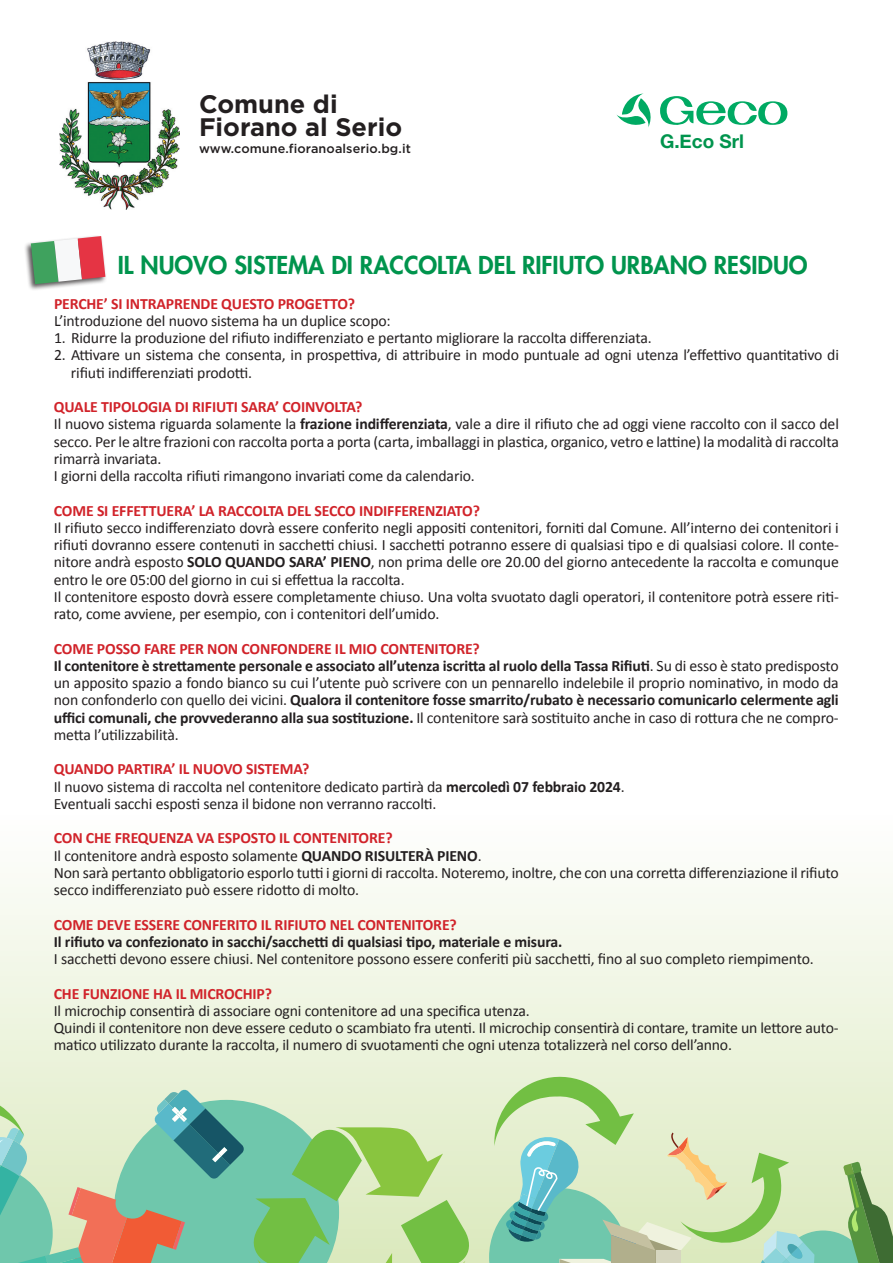
<style>
.page{position:relative;width:893px;height:1263px;background:#fff}
.page>*{position:absolute;margin:0;border:0;box-sizing:border-box;transform-origin:0 0}
.t1{font:700 25.35px/22.8px "Gotham HTF";color:#231f20}
.t2{font:800 24px "Futura";color:#00944d}
.t3{font:700 18.9px "Helvetica Neue";color:#00944d}
.t4{font:15.75px/17.2px "Calibri";letter-spacing:-.01em;color:#231f20}
.t5{font:700 15.75px "Calibri";letter-spacing:-.01em;color:#d1232a}
.t6{font:700 15.75px "Calibri";letter-spacing:-.01em;color:#231f20}
.t7{font:500 12.6px "Gotham HTF";letter-spacing:.01em;color:#231f20}
.s1{font-weight:700;color:#d1232a}
.s2{font-weight:700}
</style>
<div class="page">
<img style="left:60px;top:42px;width:120px;height:167px">
<div style="left:0;top:812px;width:893px;height:451px;background:linear-gradient(to bottom,#fffefe,#dbe9bd)"></div>
<svg style="left:0;top:1089px;width:475px;height:174px"></svg>
<svg style="left:489px;top:1070px;width:404px;height:193px"></svg>
<svg style="left:617px;top:94px;width:170px;height:33px"></svg>
<div style="left:24px;top:235px;width:83px;height:57px;background:#231f20;opacity:.75"></div>
<svg style="left:31px;top:236px;width:74px;height:48px"></svg>
<h1 class="t1" style="left:199px;top:92px;width:205px">Comune di<br>Fiorano al Serio</h1>
<p class="t7" style="left:199px;top:141px;width:214px">www.comune.fioranoalserio.bg.it</p>
<p class="t3" style="left:660px;top:126px;width:85px">G.Eco Srl</p>
<h2 class="t2" style="left:118px;top:250px;width:691px">IL NUOVO SISTEMA DI RACCOLTA DEL RIFIUTO URBANO RESIDUO</h2>
<p class="t5" style="left:54px;top:294px;width:303px">PERCHE’ SI INTRAPRENDE QUESTO PROGETTO?</p>
<p class="t4" style="left:54px;top:311px;width:338px">L’introduzione del nuovo sistema ha un duplice scopo:</p>
<p class="t4" style="left:54px;top:329px;width:599px">1. Ridurre la produzione del rifiuto indifferenziato e pertanto migliorare la raccolta differenziata.</p>
<p class="t4" style="left:71px;top:346px;width:769px;text-indent:-17px">2. Attivare un sistema che consenta, in prospettiva, di attribuire in modo puntuale ad ogni utenza l’effettivo quantitativo di rifiuti indifferenziati prodotti.</p>
<p class="t4" style="left:54px;top:397px;width:786px"><span class="s1">QUALE TIPOLOGIA DI RIFIUTI SARA’ COINVOLTA?<br></span>Il nuovo sistema riguarda solamente la <span class="s2">frazione indifferenziata</span>, vale a dire il rifiuto che ad oggi viene raccolto con il sacco del secco. Per le altre frazioni con raccolta porta a porta (carta, imballaggi in plastica, organico, vetro e lattine) la modalità di raccolta rimarrà invariata.<br>I giorni della raccolta rifiuti rimangono invariati come da calendario.</p>
<p class="t5" style="left:54px;top:501px;width:428px">COME SI EFFETTUERA’ LA RACCOLTA DEL SECCO INDIFFERENZIATO?</p>
<p class="t4" style="left:54px;top:518px;width:786px">Il rifiuto secco indifferenziato dovrà essere conferito negli appositi contenitori, forniti dal Comune. All’interno dei contenitori i rifiuti dovranno essere contenuti in sacchetti chiusi. I sacchetti potranno essere di qualsiasi tipo e di qualsiasi colore. Il conte&shy;nitore andrà esposto <span class="s2">SOLO QUANDO SARA’ PIENO</span>, non prima delle ore 20.00 del giorno antecedente la raccolta e comunque entro le ore 05:00 del giorno in cui si effettua la raccolta.<br>Il contenitore esposto dovrà essere completamente chiuso. Una volta svuotato dagli operatori, il contenitore potrà essere riti&shy;rato, come avviene, per esempio, con i contenitori dell’umido.</p>
<p class="t4" style="left:54px;top:639px;width:787px"><span class="s1">COME POSSO FARE PER NON CONFONDERE IL MIO CONTENITORE?<br></span><span class="s2">Il contenitore è strettamente personale e associato all’utenza iscritta al ruolo della Tassa Rifiuti</span>. Su di esso è stato predisposto un apposito spazio a fondo bianco su cui l’utente può scrivere con un pennarello indelebile il proprio nominativo, in modo da non confonderlo con quello dei vicini. <span class="s2">Qualora il contenitore fosse smarrito/rubato è necessario comunicarlo celermente agli uffici comunali, che provvederanno alla sua sostituzione.</span> Il contenitore sarà sostituito anche in caso di rottura che ne compro&shy;metta l’utilizzabilità.</p>
<p class="t4" style="left:54px;top:760px;width:572px"><span class="s1">QUANDO PARTIRA’ IL NUOVO SISTEMA?<br></span>Il nuovo sistema di raccolta nel contenitore dedicato partirà da <span class="s2">mercoledì 07 febbraio 2024</span>.<br>Eventuali sacchi esposti senza il bidone non verranno raccolti.</p>
<p class="t4" style="left:54px;top:829px;width:786px"><span class="s1">CON CHE FREQUENZA VA ESPOSTO IL CONTENITORE?<br></span>Il contenitore andrà esposto solamente <span class="s2">QUANDO RISULTERÀ PIENO</span>.<br>Non sarà pertanto obbligatorio esporlo tutti i giorni di raccolta. Noteremo, inoltre, che con una corretta differenziazione il rifiuto secco indifferenziato può essere ridotto di molto.</p>
<p class="t5" style="left:54px;top:914px;width:405px">COME DEVE ESSERE CONFERITO IL RIFIUTO NEL CONTENITORE?</p>
<p class="t6" style="left:54px;top:932px;width:510px">Il rifiuto va confezionato in sacchi/sacchetti di qualsiasi tipo, materiale e misura.</p>
<p class="t4" style="left:54px;top:949px;width:761px">I sacchetti devono essere chiusi. Nel contenitore possono essere conferiti più sacchetti, fino al suo completo riempimento.</p>
<p class="t5" style="left:54px;top:983px;width:220px">CHE FUNZIONE HA IL MICROCHIP?</p>
<p class="t4" style="left:54px;top:1001px;width:786px">Il microchip consentirà di associare ogni contenitore ad una specifica utenza.<br>Quindi il contenitore non deve essere ceduto o scambiato fra utenti. Il microchip consentirà di contare, tramite un lettore auto&shy;matico utilizzato durante la raccolta, il numero di svuotamenti che ogni utenza totalizzerà nel corso dell’anno.</p>
</div>
